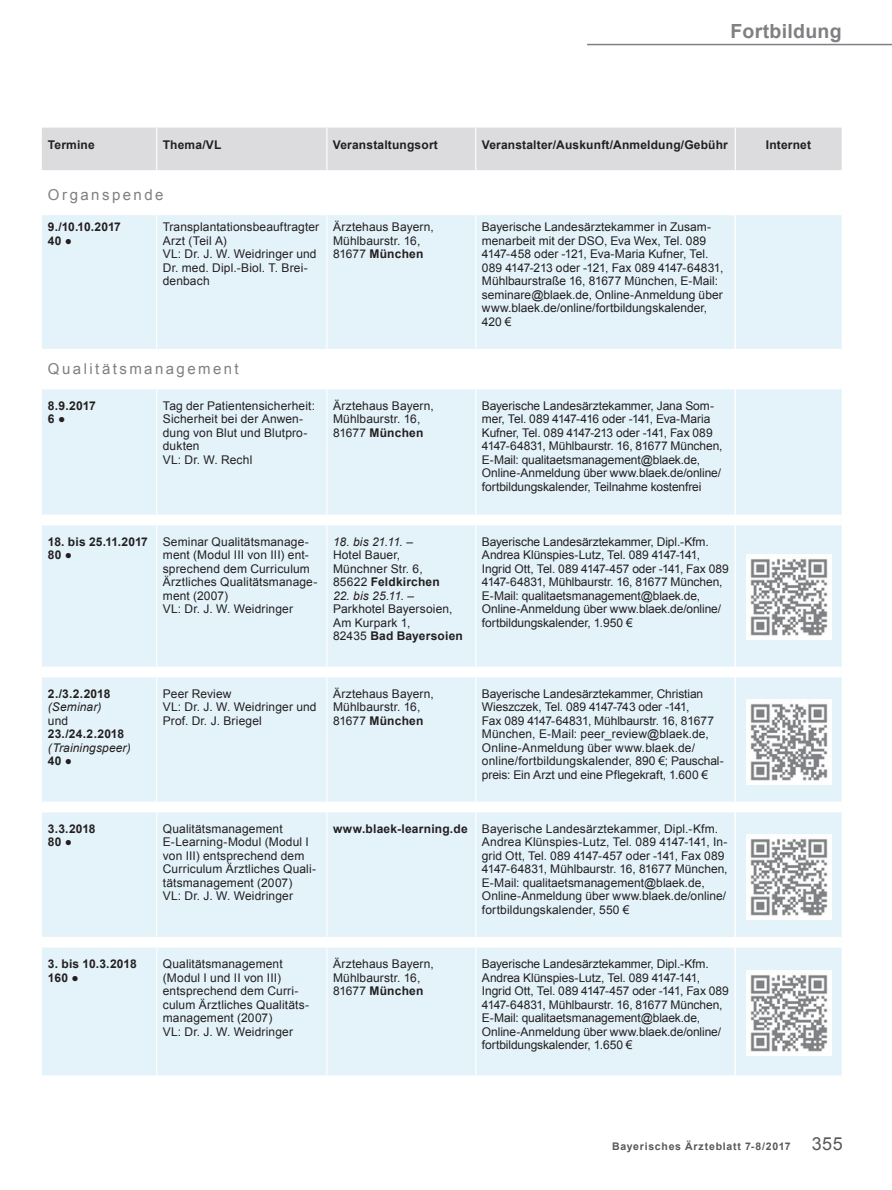
<style>
.page{position:relative;width:892px;height:1190px;background:#fff}
.page>*{position:absolute;margin:0;border:0;box-sizing:border-box;transform-origin:0 0}
.t1{font:700 19.5px "Arial";letter-spacing:.015em;color:#807f83}
.t2{font:15px "Arial";letter-spacing:.16em;color:#807f83}
.t3{font:700 12.15px/13.6px "Arial";color:#231f20}
.t4{font:12px/13.5px "Arial";color:#231f20}
.t5{font:700 12px/13.6px "Arial";letter-spacing:.015em;color:#231f20}
.t6{font:italic 12px/13.6px "Arial";letter-spacing:.01em;color:#231f20}
.t7{font:700 12px/13.6px "Arial";letter-spacing:-.01em;color:#231f20}
.t8{font:700 10.5px "Arial";letter-spacing:.075em;color:#58595b}
.s1{font-weight:400;font-size:12.15px}
.s2{font-weight:700}
.s3{font-weight:400}
.s4{font-weight:700;font-style:normal}
.s5{font-style:normal;font-size:12.15px}
.s6{font-weight:400;font-size:18px}
</style>
<div class="page">
<hr style="left:587px;top:44px;width:304px;height:1px;background:#807f83">
<div style="left:42px;top:128px;width:799px;height:42px;background:#dcdbdd"></div>
<hr style="left:156px;top:128px;width:1px;height:42px;background:#fff">
<hr style="left:326px;top:128px;width:1px;height:42px;background:#fff">
<hr style="left:475px;top:128px;width:1px;height:42px;background:#fff">
<hr style="left:734px;top:128px;width:1px;height:42px;background:#fff">
<div style="left:42px;top:215px;width:799px;height:860px;background:#e4f3fa"></div>
<hr style="left:156px;top:215px;width:1px;height:134px;background:#fff">
<hr style="left:326px;top:215px;width:1px;height:134px;background:#fff">
<hr style="left:475px;top:215px;width:1px;height:134px;background:#fff">
<hr style="left:156px;top:389px;width:1px;height:126px;background:#fff">
<hr style="left:326px;top:389px;width:1px;height:126px;background:#fff">
<hr style="left:475px;top:389px;width:1px;height:126px;background:#fff">
<hr style="left:156px;top:525px;width:1px;height:142px;background:#fff">
<hr style="left:326px;top:525px;width:1px;height:142px;background:#fff">
<hr style="left:475px;top:525px;width:1px;height:142px;background:#fff">
<hr style="left:156px;top:677px;width:1px;height:125px;background:#fff">
<hr style="left:326px;top:677px;width:1px;height:125px;background:#fff">
<hr style="left:475px;top:677px;width:1px;height:125px;background:#fff">
<hr style="left:156px;top:812px;width:1px;height:125px;background:#fff">
<hr style="left:326px;top:812px;width:1px;height:125px;background:#fff">
<hr style="left:475px;top:812px;width:1px;height:125px;background:#fff">
<hr style="left:156px;top:948px;width:1px;height:127px;background:#fff">
<hr style="left:326px;top:948px;width:1px;height:127px;background:#fff">
<hr style="left:475px;top:948px;width:1px;height:127px;background:#fff">
<hr style="left:734px;top:215px;width:2px;height:134px;background:#fff">
<hr style="left:734px;top:389px;width:2px;height:126px;background:#fff">
<hr style="left:734px;top:525px;width:2px;height:142px;background:#fff">
<hr style="left:734px;top:677px;width:2px;height:125px;background:#fff">
<hr style="left:734px;top:812px;width:2px;height:125px;background:#fff">
<hr style="left:734px;top:948px;width:2px;height:127px;background:#fff">
<div style="left:42px;top:349px;width:799px;height:11px;background:#fff"></div>
<div style="left:42px;top:379px;width:799px;height:10px;background:#fff"></div>
<div style="left:42px;top:515px;width:799px;height:10px;background:#fff"></div>
<div style="left:42px;top:667px;width:799px;height:10px;background:#fff"></div>
<div style="left:42px;top:802px;width:799px;height:10px;background:#fff"></div>
<div style="left:42px;top:937px;width:799px;height:11px;background:#fff"></div>
<img style="left:746px;top:554px;width:85px;height:85px">
<img style="left:746px;top:835px;width:85px;height:85px">
<img style="left:746px;top:970px;width:85px;height:85px">
<img style="left:746px;top:699px;width:85px;height:85px">
<h1 class="t1" style="left:730px;top:20px;width:113px">Fortbildung</h1>
<p class="t5" style="left:48px;top:138px;width:48px">Termine</p>
<p class="t5" style="left:163px;top:138px;width:60px">Thema/VL</p>
<p class="t5" style="left:333px;top:138px;width:106px">Veranstaltungsort</p>
<p class="t5" style="left:482px;top:138px;width:248px">Veranstalter/Auskunft/Anmeldung/Gebühr</p>
<p class="t5" style="left:765px;top:138px;width:47px">Internet</p>
<p class="t2" style="left:48px;top:186px;width:117px">Organspende</p>
<p class="t7" style="left:48px;top:220px;width:74px">9./10.10.2017<br>40 <span class="s1">●</span></p>
<p class="t4" style="left:163px;top:220px;width:158px">Transplantationsbeauftragter<br>Arzt (Teil A)<br>VL: Dr. J. W. Weidringer und<br>Dr. med. Dipl.-Biol. T. Brei&shy;denbach</p>
<p class="t4" style="left:333px;top:220px;width:102px">Ärztehaus Bayern,<br>Mühlbaurstr. 16,<br>81677 <span class="s2">München</span></p>
<p class="t4" style="left:482px;top:220px;width:243px">Bayerische Landesärztekammer in Zusam&shy;menarbeit mit der DSO, Eva Wex, Tel. 089<br>4147-458 oder -121, Eva-Maria Kufner, Tel.<br>089 4147-213 oder -121, Fax 089 4147-64831, Mühlbaurstraße 16, 81677 München, E-Mail: seminare@blaek.de, Online-Anmeldung über www.blaek.de/online/fortbildungskalender, 420 €</p>
<p class="t2" style="left:48px;top:360px;width:192px">Qualitätsmanagement</p>
<p class="t3" style="left:48px;top:399px;width:49px">8.9.2017<br>6 <span class="s3">●</span></p>
<p class="t4" style="left:163px;top:399px;width:154px">Tag der Patientensicherheit:<br>Sicherheit bei der Anwen&shy;dung von Blut und Blutpro&shy;dukten<br>VL: Dr. W. Rechl</p>
<p class="t4" style="left:333px;top:399px;width:102px">Ärztehaus Bayern,<br>Mühlbaurstr. 16,<br>81677 <span class="s2">München</span></p>
<p class="t4" style="left:482px;top:399px;width:242px">Bayerische Landesärztekammer, Jana Som&shy;mer, Tel. 089 4147-416 oder -141, Eva-Maria Kufner, Tel. 089 4147-213 oder -141, Fax 089<br>4147-64831, Mühlbaurstr. 16, 81677 München, E-Mail: qualitaetsmanagement@blaek.de, Online-Anmeldung über www.blaek.de/online/ fortbildungskalender, Teilnahme kostenfrei</p>
<p class="t5" style="left:48px;top:535px;width:101px">18. bis 25.11.2017<br>80 <span class="s1">●</span></p>
<p class="t4" style="left:163px;top:535px;width:156px">Seminar Qualitätsmanage&shy;ment (Modul III von III) ent&shy;sprechend dem Curriculum<br>Ärztliches Qualitätsmanage&shy;ment (2007)<br>VL: Dr. J. W. Weidringer</p>
<p class="t6" style="left:333px;top:535px;width:81px">18. bis 21.11. –</p>
<p class="t4" style="left:333px;top:548px;width:108px">Hotel Bauer,<br>Münchner Str. 6,<br>85622 <span class="s2">Feldkirchen</span></p>
<p class="t6" style="left:333px;top:589px;width:83px">22. bis 25.11. –</p>
<p class="t4" style="left:333px;top:602px;width:131px">Parkhotel Bayersoien,<br>Am Kurpark 1,<br>82435 <span class="s2">Bad Bayersoien</span></p>
<p class="t4" style="left:482px;top:535px;width:248px">Bayerische Landesärztekammer, Dipl.-Kfm.<br>Andrea Klünspies-Lutz, Tel. 089 4147-141, Ingrid Ott, Tel. 089 4147-457 oder -141, Fax 089<br>4147-64831, Mühlbaurstr. 16, 81677 München, E-Mail: qualitaetsmanagement@blaek.de, Online-Anmeldung über www.blaek.de/online/ fortbildungskalender, 1.950 €</p>
<p class="t5" style="left:48px;top:687px;width:64px">2./3.2.2018</p>
<p class="t6" style="left:48px;top:700px;width:55px">(Seminar)</p>
<p class="t4" style="left:48px;top:714px;width:22px">und</p>
<p class="t5" style="left:48px;top:727px;width:78px">23./24.2.2018</p>
<p class="t6" style="left:48px;top:741px;width:84px">(Trainingspeer)<br><span class="s4">40</span> <span class="s5">●</span></p>
<p class="t4" style="left:163px;top:687px;width:155px">Peer Review<br>VL: Dr. J. W. Weidringer und<br>Prof. Dr. J. Briegel</p>
<p class="t4" style="left:333px;top:687px;width:102px">Ärztehaus Bayern,<br>Mühlbaurstr. 16,<br>81677 <span class="s2">München</span></p>
<p class="t4" style="left:482px;top:687px;width:243px">Bayerische Landesärztekammer, Christian Wieszczek, Tel. 089 4147-743 oder -141,<br>Fax 089 4147-64831, Mühlbaurstr. 16, 81677<br>München, E-Mail: peer_review@blaek.de, Online-Anmeldung über www.blaek.de/ online/fortbildungskalender, 890 €; Pauschal&shy;preis: Ein Arzt und eine Pflegekraft, 1.600 €</p>
<p class="t5" style="left:48px;top:822px;width:49px">3.3.2018<br>80 <span class="s1">●</span></p>
<p class="t4" style="left:163px;top:822px;width:155px">Qualitätsmanagement<br>E-Learning-Modul (Modul I von III) entsprechend dem<br>Curriculum Ärztliches Quali&shy;tätsmanagement (2007)<br>VL: Dr. J. W. Weidringer</p>
<p class="t4" style="left:482px;top:822px;width:247px;text-indent:-149px"><span class="s2">www.blaek-learning.de</span> Bayerische Landesärztekammer, Dipl.-Kfm.<br>Andrea Klünspies-Lutz, Tel. 089 4147-141, In&shy;grid Ott, Tel. 089 4147-457 oder -141, Fax 089<br>4147-64831, Mühlbaurstr. 16, 81677 München, E-Mail: qualitaetsmanagement@blaek.de, Online-Anmeldung über www.blaek.de/online/ fortbildungskalender, 550 €</p>
<p class="t5" style="left:48px;top:957px;width:90px">3. bis 10.3.2018<br>160 <span class="s1">●</span></p>
<p class="t4" style="left:163px;top:957px;width:148px">Qualitätsmanagement (Modul I und II von III) entsprechend dem Curri&shy;culum Ärztliches Qualitäts&shy;management (2007)<br>VL: Dr. J. W. Weidringer</p>
<p class="t4" style="left:333px;top:957px;width:102px">Ärztehaus Bayern,<br>Mühlbaurstr. 16,<br>81677 <span class="s2">München</span></p>
<p class="t4" style="left:482px;top:957px;width:248px">Bayerische Landesärztekammer, Dipl.-Kfm.<br>Andrea Klünspies-Lutz, Tel. 089 4147-141, Ingrid Ott, Tel. 089 4147-457 oder -141, Fax 089<br>4147-64831, Mühlbaurstr. 16, 81677 München, E-Mail: qualitaetsmanagement@blaek.de, Online-Anmeldung über www.blaek.de/online/ fortbildungskalender, 1.650 €</p>
<p class="t8" style="left:612px;top:1140px;width:232px">Bayerisches Ärzteblatt 7-8/2017 <span class="s6">355</span></p>
</div>
